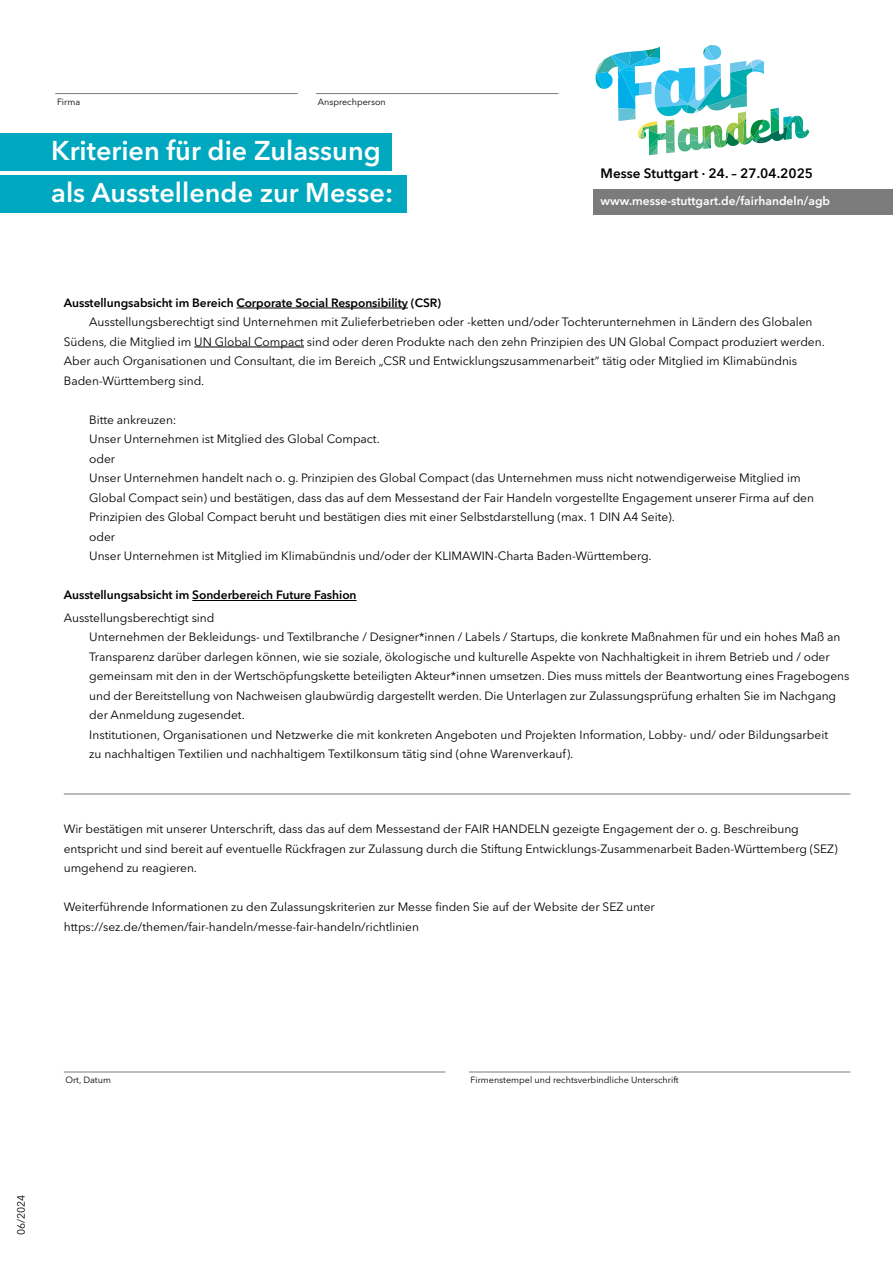
<style>
.page{position:relative;width:893px;height:1263px;background:#fff}
.page>*{position:absolute;margin:0;border:0;box-sizing:border-box;transform-origin:0 0}
.t1{font:600 27px/42px "Avenir Next LT Pro";color:#fff}
.Copy_Deutsch{font:600 13.5px "Avenir Next LT Pro";color:#000}
.t2{font:12px/19.5px "Avenir Next LT Pro";letter-spacing:-.005em;color:#000}
.t3{font:600 12px "Avenir Next LT Pro";letter-spacing:-.005em;color:#000}
.Copy_Deutsch-2{font:600 12px "Avenir Next LT Pro";color:#fff}
.t4{font:10.5px "Avenir Next LT Pro";color:#000}
.Rückseite{font:9px "Avenir Next LT Pro";color:#000}
</style>
<div class="page">
<hr style="left:237px;top:308px;width:171px;height:1px;background:#000">
<hr style="left:194px;top:347px;width:110px;height:1px;background:#000">
<hr style="left:192px;top:600px;width:165px;height:1px;background:#000">
<hr style="left:64px;top:793px;width:786px;height:1px;background:#7c7b7b">
<hr style="left:64px;top:1071px;width:381px;height:1px;background:#7c7b7b">
<hr style="left:469px;top:1071px;width:381px;height:1px;background:#7c7b7b">
<div style="left:0;top:133px;width:391px;height:38px;background:#00a8bf"></div>
<div style="left:0;top:175px;width:407px;height:38px;background:#00a8bf"></div>
<hr style="left:55px;top:93px;width:243px;height:1px;background:#7c7b7b">
<hr style="left:316px;top:93px;width:242px;height:1px;background:#7c7b7b">
<div style="left:593px;top:189px;width:300px;height:26px;background:#7c7b7b"></div>
<img style="left:604px;top:56px;width:14px;height:18px">
<img style="left:611px;top:55px;width:7px;height:15px">
<img style="left:596px;top:60px;width:8px;height:12px">
<img style="left:613px;top:53px;width:5px;height:14px">
<img style="left:596px;top:72px;width:17px;height:17px">
<svg style="left:618px;top:45px;width:191px;height:110px"></svg>
<p class="Rückseite" style="left:57px;top:96px;width:25px">Firma</p>
<p class="Rückseite" style="left:318px;top:96px;width:70px">Ansprechperson</p>
<p class="t1" style="left:51px;top:129px;width:344px">Kriterien für die Zulassung als Ausstellende zur Messe:</p>
<p class="Copy_Deutsch" style="left:601px;top:165px;width:214px">Messe Stuttgart · 24. – 27.04.2025</p>
<p class="Copy_Deutsch-2" style="left:601px;top:194px;width:231px">www.messe-stuttgart.de/fairhandeln/agb</p>
<p class="t3" style="left:64px;top:295px;width:379px">Ausstellungsabsicht im Bereich Corporate Social Responsibility (CSR)</p>
<p class="t2" style="left:89px;top:312px;width:725px">Ausstellungsberechtigt sind Unternehmen mit Zulieferbetrieben oder -ketten und/oder Tochterunternehmen in Ländern des Globalen</p>
<p class="t2" style="left:64px;top:332px;width:762px">Südens, die Mitglied im UN Global Compact sind oder deren Produkte nach den zehn Prinzipien des UN Global Compact produziert werden.</p>
<p class="t2" style="left:64px;top:351px;width:735px">Aber auch Organisationen und Consultant, die im Bereich „CSR und Entwicklungszusammenarbeit“ tätig oder Mitglied im Klimabündnis</p>
<p class="t2" style="left:64px;top:371px;width:142px">Baden-Württemberg sind.</p>
<p class="t2" style="left:89px;top:410px;width:89px">Bitte ankreuzen:</p>
<p class="t2" style="left:89px;top:429px;width:292px">Unser Unternehmen ist Mitglied des Global Compact.</p>
<p class="t2" style="left:89px;top:449px;width:27px">oder</p>
<p class="t2" style="left:89px;top:468px;width:726px">Unser Unternehmen handelt nach o. g. Prinzipien des Global Compact (das Unternehmen muss nicht notwendigerweise Mitglied im<br>Global Compact sein) und bestätigen, dass das auf dem Messestand der Fair Handeln vorgestellte Engagement unserer Firma auf den<br>Prinzipien des Global Compact beruht und bestätigen dies mit einer Selbstdarstellung (max. 1 DIN A4 Seite).</p>
<p class="t2" style="left:89px;top:527px;width:27px">oder</p>
<p class="t2" style="left:89px;top:546px;width:564px">Unser Unternehmen ist Mitglied im Klimabündnis und/oder der KLIMAWIN-Charta Baden-Württemberg.</p>
<p class="t3" style="left:64px;top:588px;width:294px">Ausstellungsabsicht im Sonderbereich Future Fashion</p>
<p class="t2" style="left:64px;top:608px;width:152px">Ausstellungsberechtigt sind</p>
<p class="t2" style="left:89px;top:627px;width:762px">Unternehmen der Bekleidungs- und Textilbranche / Designer*innen / Labels / Startups, die konkrete Maßnahmen für und ein hohes Maß an Transparenz darüber darlegen können, wie sie soziale, ökologische und kulturelle Aspekte von Nachhaltigkeit in ihrem Betrieb und / oder gemeinsam mit den in der Wertschöpfungskette beteiligten Akteur*innen umsetzen. Dies muss mittels der Beantwortung eines Fragebogens und der Bereitstellung von Nachweisen glaubwürdig dargestellt werden. Die Unterlagen zur Zulassungsprüfung erhalten Sie im Nachgang der Anmeldung zugesendet.</p>
<p class="t2" style="left:89px;top:725px;width:740px">Institutionen, Organisationen und Netzwerke die mit konkreten Angeboten und Projekten Information, Lobby- und/ oder Bildungsarbeit zu nachhaltigen Textilien und nachhaltigem Textilkonsum tätig sind (ohne Warenverkauf).</p>
<p class="t2" style="left:64px;top:819px;width:775px">Wir bestätigen mit unserer Unterschrift, dass das auf dem Messestand der FAIR HANDELN gezeigte Engagement der o. g. Beschreibung entspricht und sind bereit auf eventuelle Rückfragen zur Zulassung durch die Stiftung Entwicklungs-Zusammenarbeit Baden-Württemberg (SEZ) umgehend zu reagieren.</p>
<p class="t2" style="left:64px;top:897px;width:592px">Weiterführende Informationen zu den Zulassungskriterien zur Messe finden Sie auf der Website der SEZ unter</p>
<p class="t2" style="left:64px;top:917px;width:357px">https://sez.de/themen/fair-handeln/messe-fair-handeln/richtlinien</p>
<p class="Rückseite" style="left:66px;top:1075px;width:47px">Ort, Datum</p>
<p class="Rückseite" style="left:471px;top:1075px;width:210px">Firmenstempel und rechtsverbindliche Unterschrift</p>
<p class="t4" style="left:15px;top:1235px;width:42px;rotate:-90deg">06/2024</p>
</div>
